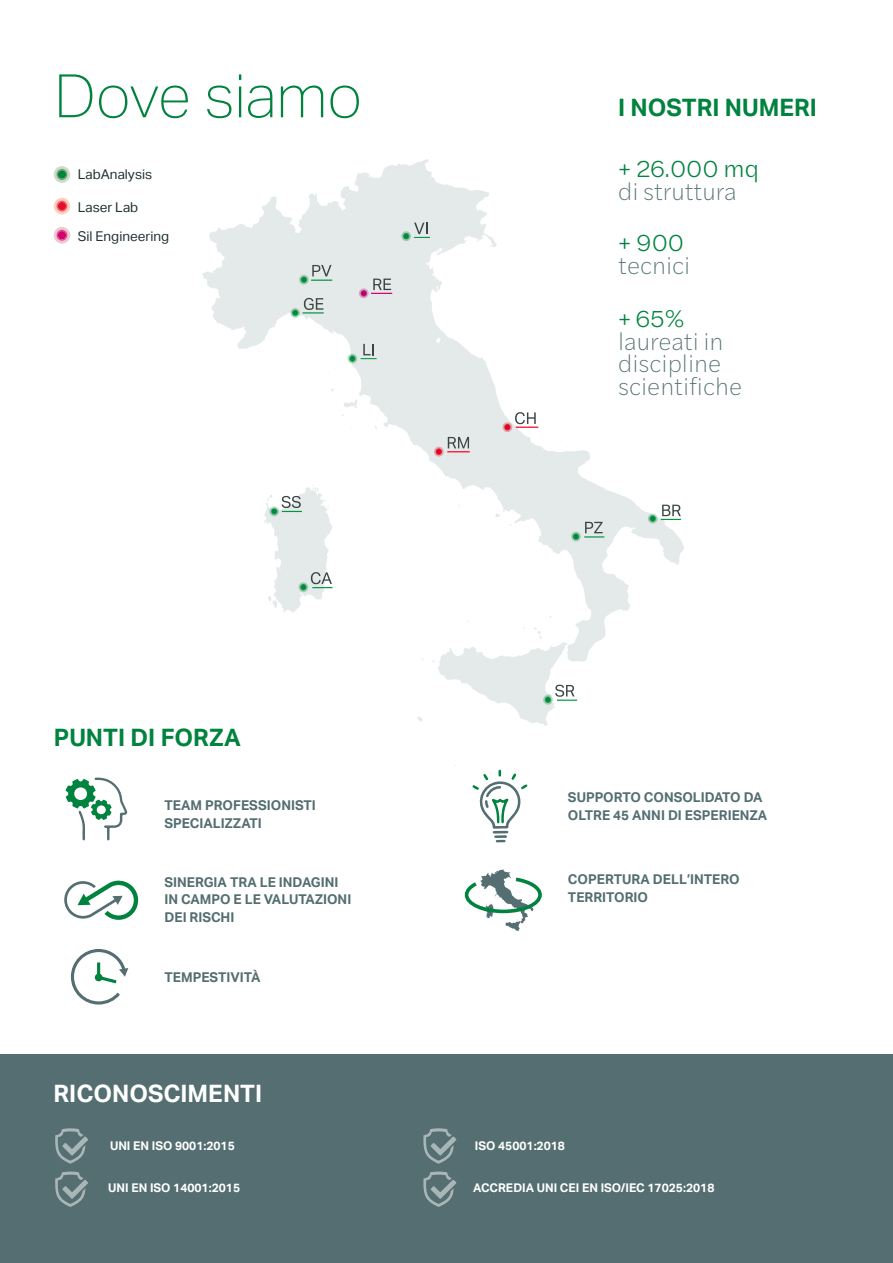
<style>
.page{position:relative;width:893px;height:1263px;background:#fff}
.page>*{position:absolute;margin:0;border:0;box-sizing:border-box;transform-origin:0 0}
.t1{font:100 60px "Aktiv Grotesk";color:#00833e}
.t2{font:200 24.3px/22.6px "Halyard Text";color:#546e71}
.t3{font:300 24.3px "Halyard Text";color:#00833e}
.t4{font:700 24px "Aktiv Grotesk";color:#00833e}
.t5{font:700 24px "Aktiv Grotesk";color:#fff}
.t6{font:700 13.5px/18px "Aktiv Grotesk";color:#546e71}
.t7{font:13.5px/29.1px "Aktiv Grotesk";color:#213134}
.t8{font:700 12px "Aktiv Grotesk";color:#fff}
</style>
<div class="page">
<svg style="left:472px;top:770px;width:55px;height:72px"></svg>
<svg style="left:65px;top:777px;width:63px;height:63px"></svg>
<div style="left:0;top:1054px;width:893px;height:209px;background:#546e71"></div>
<svg style="left:55px;top:1171px;width:33px;height:36px"></svg>
<svg style="left:423px;top:1171px;width:33px;height:36px"></svg>
<svg style="left:55px;top:1128px;width:33px;height:36px"></svg>
<svg style="left:423px;top:1128px;width:33px;height:36px"></svg>
<svg style="left:64px;top:880px;width:75px;height:40px"></svg>
<svg style="left:70px;top:949px;width:58px;height:56px"></svg>
<svg style="left:464px;top:869px;width:78px;height:62px"></svg>
<svg style="left:202px;top:159px;width:482px;height:607px"></svg>
<svg style="left:585px;top:522px;width:18px;height:11px"></svg>
<svg style="left:304px;top:298px;width:20px;height:12px"></svg>
<svg style="left:290px;top:308px;width:10px;height:10px"></svg>
<svg style="left:292px;top:310px;width:6px;height:6px"></svg>
<svg style="left:359px;top:288px;width:10px;height:10px"></svg>
<svg style="left:347px;top:354px;width:10px;height:10px"></svg>
<svg style="left:349px;top:355px;width:7px;height:7px"></svg>
<svg style="left:350px;top:356px;width:5px;height:5px"></svg>
<svg style="left:571px;top:532px;width:10px;height:9px"></svg>
<svg style="left:573px;top:533px;width:6px;height:7px"></svg>
<svg style="left:574px;top:534px;width:4px;height:5px"></svg>
<svg style="left:434px;top:447px;width:10px;height:10px"></svg>
<svg style="left:436px;top:449px;width:5px;height:5px"></svg>
<svg style="left:503px;top:422px;width:9px;height:10px"></svg>
<svg style="left:298px;top:582px;width:10px;height:10px"></svg>
<svg style="left:648px;top:514px;width:10px;height:9px"></svg>
<svg style="left:649px;top:515px;width:7px;height:7px"></svg>
<svg style="left:650px;top:516px;width:5px;height:5px"></svg>
<svg style="left:299px;top:275px;width:10px;height:10px"></svg>
<svg style="left:401px;top:231px;width:10px;height:10px"></svg>
<svg style="left:301px;top:265px;width:31px;height:17px"></svg>
<hr style="left:303px;top:312px;width:21px;height:2px;background:#00973f">
<svg style="left:361px;top:279px;width:31px;height:17px"></svg>
<svg style="left:403px;top:223px;width:27px;height:16px"></svg>
<svg style="left:361px;top:344px;width:16px;height:15px"></svg>
<hr style="left:584px;top:536px;width:20px;height:2px;background:#00973f">
<svg style="left:301px;top:572px;width:31px;height:18px"></svg>
<svg style="left:543px;top:695px;width:10px;height:10px"></svg>
<svg style="left:546px;top:685px;width:31px;height:17px"></svg>
<svg style="left:269px;top:506px;width:10px;height:10px"></svg>
<svg style="left:272px;top:496px;width:30px;height:18px"></svg>
<svg style="left:661px;top:505px;width:20px;height:15px"></svg>
<svg style="left:447px;top:437px;width:23px;height:15px"></svg>
<svg style="left:505px;top:412px;width:33px;height:18px"></svg>
<svg style="left:54px;top:166px;width:16px;height:17px"></svg>
<div style="left:58px;top:170px;width:8px;height:9px;background:#00833e;border-radius:50%"></div>
<svg style="left:54px;top:198px;width:16px;height:16px"></svg>
<div style="left:58px;top:202px;width:8px;height:8px;background:#e40d2c;border-radius:50%"></div>
<svg style="left:54px;top:227px;width:16px;height:17px"></svg>
<div style="left:58px;top:231px;width:8px;height:8px;background:#d4006e;border-radius:50%"></div>
<h1 class="t1" style="left:54px;top:62px;width:309px">Dove siamo</h1>
<p class="t7" style="left:78px;top:160px;width:76px">LabAnalysis</p>
<p class="t7" style="left:78px;top:192px;width:93px">Laser Lab<br>Sil Engineering</p>
<h3 class="t4" style="left:618px;top:94px;width:200px">I NOSTRI NUMERI</h3>
<h2 class="t3" style="left:618px;top:152px;width:142px">+ 26.000 mq</h2>
<h2 class="t2" style="left:618px;top:179px;width:120px">di struttura</h2>
<h2 class="t3" style="left:618px;top:225px;width:68px">+ 900</h2>
<h2 class="t2" style="left:618px;top:253px;width:74px">tecnici</h2>
<h2 class="t3" style="left:618px;top:301px;width:68px">+ 65%</h2>
<h2 class="t2" style="left:618px;top:329px;width:126px">laureati in discipline scientifiche</h2>
<h3 class="t4" style="left:54px;top:724px;width:188px">PUNTI DI FORZA</h3>
<p class="t6" style="left:164px;top:796px;width:153px">TEAM PROFESSIONISTI<br>SPECIALIZZATI</p>
<p class="t6" style="left:164px;top:873px;width:188px">SINERGIA TRA LE INDAGINI<br>IN CAMPO E LE VALUTAZIONI<br>DEI RISCHI</p>
<p class="t6" style="left:164px;top:968px;width:98px">TEMPESTIVITÀ</p>
<h3 class="t5" style="left:54px;top:1079px;width:210px">RICONOSCIMENTI</h3>
<p class="t8" style="left:110px;top:1139px;width:126px">UNI EN ISO 9001:2015</p>
<p class="t8" style="left:108px;top:1181px;width:133px">UNI EN ISO 14001:2015</p>
<p class="t6" style="left:568px;top:788px;width:201px">SUPPORTO CONSOLIDATO DA<br>OLTRE 45 ANNI DI ESPERIENZA</p>
<p class="t6" style="left:568px;top:870px;width:173px">COPERTURA DELL’INTERO<br>TERRITORIO</p>
<p class="t8" style="left:475px;top:1139px;width:92px">ISO 45001:2018</p>
<p class="t8" style="left:473px;top:1181px;width:243px">ACCREDIA UNI CEI EN ISO/IEC 17025:2018</p>
</div>
